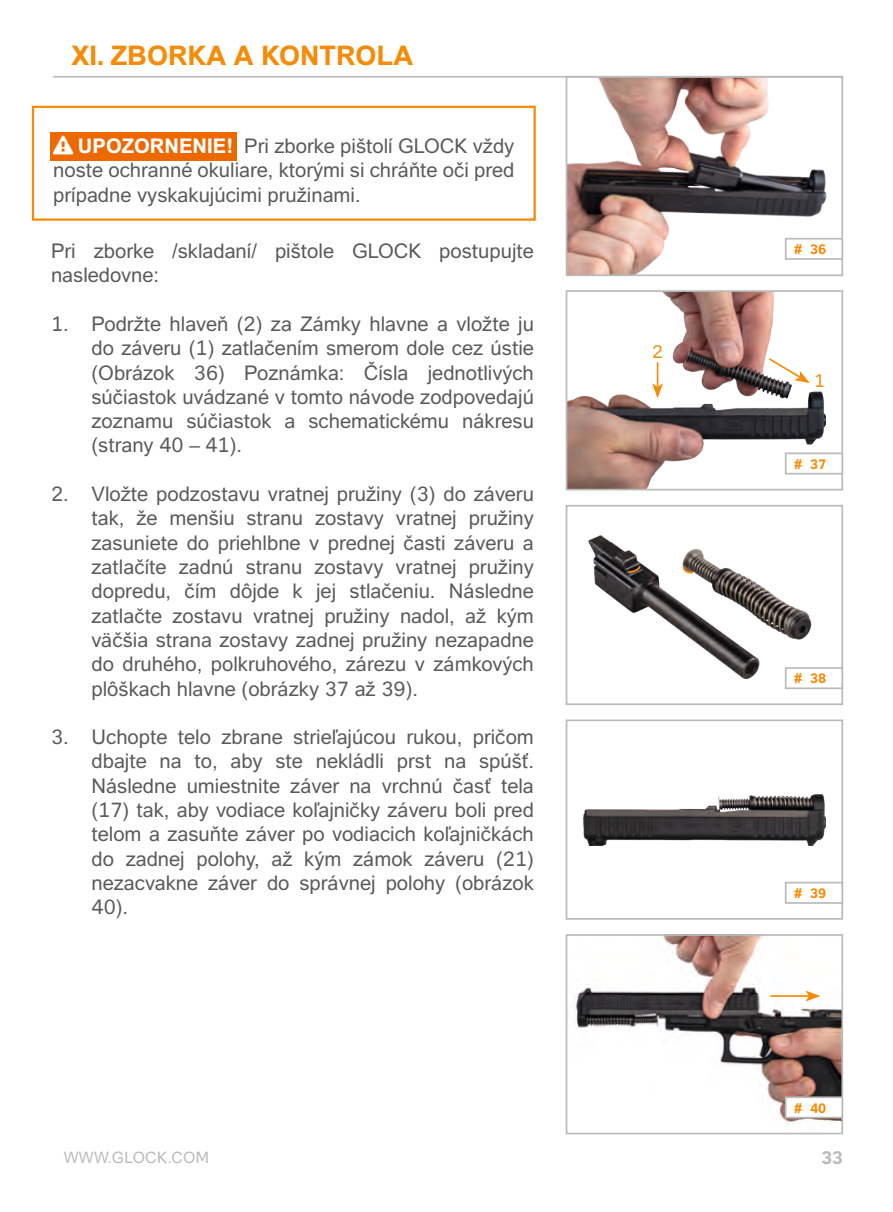
<style>
.page{position:relative;width:893px;height:1212px;background:#fff}
.page>*{position:absolute;margin:0;border:0;box-sizing:border-box;transform-origin:0 0}
.t1{font:700 27px "GLOCK Sans";color:#f48c09}
.Achtung_Fließtext{font:20.25px/24.3px "GLOCK Sans";color:#5a5a5a;text-align:justify}
.Achtung_Fließtext-2{font:700 20.25px "GLOCK Sans";color:#fff}
.t2{font:700 18px "GLOCK Sans";color:#bababb}
.Achtung_Fließtext-3{font:18px "GLOCK Sans";color:#f48c09}
.t3{font:15.75px "GLOCK Sans";letter-spacing:.02em;color:#bababb}
.t4{font:700 13.5px "GLOCK Sans";color:#f48c09}
.s1{color:#fff}
</style>
<div class="page">
<img style="left:569px;top:79px;width:258px;height:194px">
<div style="left:566px;top:76px;width:277px;height:200px;border:2px solid #bababb"></div>
<img style="left:569px;top:293px;width:257px;height:194px">
<div style="left:566px;top:290px;width:277px;height:200px;border:2px solid #bababb"></div>
<img style="left:588px;top:535px;width:252px;height:155px">
<div style="left:566px;top:505px;width:277px;height:200px;border:2px solid #bababb"></div>
<img style="left:583px;top:794px;width:243px;height:51px">
<div style="left:566px;top:719px;width:277px;height:201px;border:2px solid #bababb"></div>
<img style="left:575px;top:937px;width:265px;height:187px">
<div style="left:566px;top:934px;width:277px;height:200px;border:2px solid #bababb"></div>
<div style="left:786px;top:239px;width:56px;height:20px;background:#fff"></div>
<div style="left:785px;top:238px;width:58px;height:22px;border:2px solid #bababb"></div>
<div style="left:786px;top:453px;width:56px;height:21px;background:#fff"></div>
<div style="left:785px;top:452px;width:58px;height:22px;border:2px solid #bababb"></div>
<div style="left:786px;top:668px;width:56px;height:20px;background:#fff"></div>
<div style="left:785px;top:667px;width:58px;height:22px;border:2px solid #bababb"></div>
<div style="left:785px;top:882px;width:58px;height:22px;border:2px solid #bababb"></div>
<div style="left:786px;top:1097px;width:56px;height:20px;background:#fff"></div>
<div style="left:785px;top:1096px;width:58px;height:22px;border:2px solid #bababb"></div>
<svg style="left:682px;top:565px;width:13px;height:11px"></svg>
<svg style="left:626px;top:564px;width:17px;height:10px"></svg>
<svg style="left:767px;top:357px;width:43px;height:26px"></svg>
<svg style="left:652px;top:362px;width:11px;height:36px"></svg>
<hr style="left:770px;top:995px;width:39px;height:2px;background:#f48c09">
<svg style="left:805px;top:990px;width:15px;height:11px"></svg>
<hr style="left:53px;top:76px;width:790px;height:2px;background:#bababb">
<div style="left:50px;top:132px;width:187px;height:29px;background:#ee6800"></div>
<div style="left:32px;top:106px;width:504px;height:115px;border:2px solid #f48c09"></div>
<p class="t1" style="left:71px;top:40px;width:343px">XI. ZBORKA A KONTROLA</p>
<p class="Achtung_Fließtext-2" style="left:53px;top:134px;width:182px">❑ UPOZORNENIE!</p>
<p class="Achtung_Fließtext" style="left:53px;top:134px;width:463px;text-indent:191px">Pri zborke pištolí GLOCK vždy noste ochranné okuliare, ktorými si chráňte oči pred prípadne vyskakujúcimi pružinami.</p>
<p class="Achtung_Fließtext" style="left:51px;top:239px;width:484px">Pri zborke /skladaní/ pištole GLOCK postupujte nasledovne:</p>
<p class="Achtung_Fließtext" style="left:92px;top:312px;width:444px;text-indent:-40px">1. Podržte hlaveň (2) za Zámky hlavne a vložte ju do záveru (1) zatlačením smerom dole cez ústie (Obrázok 36) Poznámka: Čísla jednotlivých súčiastok uvádzané v tomto návode zodpovedajú zoznamu súčiastok a schematickému nákresu (strany 40 – 41).</p>
<p class="Achtung_Fließtext" style="left:92px;top:482px;width:444px;text-indent:-40px">2. Vložte podzostavu vratnej pružiny (3) do záveru tak, že menšiu stranu zostavy vratnej pružiny zasuniete do priehlbne v prednej časti záveru a zatlačíte zadnú stranu zostavy vratnej pružiny dopredu, čím dôjde k jej stlačeniu. Následne zatlačte zostavu vratnej pružiny nadol, až kým väčšia strana zostavy zadnej pružiny nezapadne do druhého, polkruhového, zárezu v zámkových plôškach hlavne (obrázky 37 až 39).</p>
<p class="Achtung_Fließtext" style="left:92px;top:725px;width:444px;text-indent:-40px">3. Uchopte telo zbrane strieľajúcou rukou, pričom dbajte na to, aby ste nekládli prst na spúšť.<br>Následne umiestnite záver na vrchnú časť tela (17) tak, aby vodiace koľajničky záveru boli pred telom a zasuňte záver po vodiacich koľajničkách do zadnej polohy, až kým zámok záveru (21) nezacvakne záver do správnej polohy (obrázok 40).</p>
<p class="Achtung_Fließtext-3" style="left:652px;top:341px;width:12px">2</p>
<p class="t4" style="left:794px;top:241px;width:48px">#36<span class="s1">#2</span></p>
<p class="Achtung_Fließtext-3" style="left:814px;top:370px;width:12px">1</p>
<p class="t4" style="left:794px;top:456px;width:48px">#37<span class="s1">#2</span></p>
<p class="t4" style="left:794px;top:670px;width:48px">#38<span class="s1">#2</span></p>
<p class="t4" style="left:794px;top:885px;width:48px">#39<span class="s1">#2</span></p>
<p class="t4" style="left:794px;top:1100px;width:48px">#40<span class="s1">#</span></p>
<p class="t3" style="left:64px;top:1148px;width:147px">WWW.GLOCK.COM</p>
<p class="t2" style="left:821px;top:1147px;width:23px">33</p>
</div>
